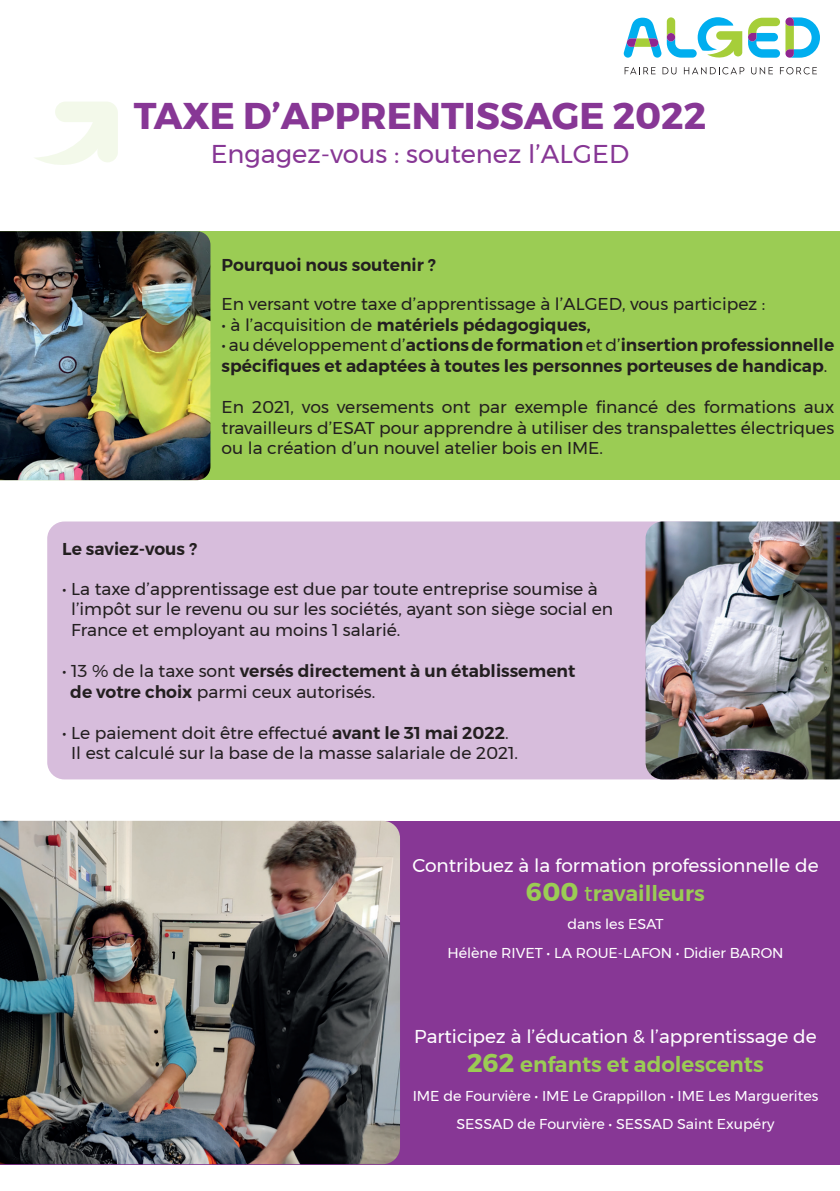
<style>
.page{position:relative;width:840px;height:1191px;background:#fff}
.page>*{position:absolute;margin:0;border:0;box-sizing:border-box;transform-origin:0 0}
.t1{font:700 37.2px "Montserrat";color:#873795}
.t2{font:25.6px "Montserrat";color:#873795}
.t3{font:600 21.4px "Montserrat";color:#9bcc54}
.t4{font:18.6px "Montserrat";color:#fff}
.t5{font:17.2px/20.6px "Montserrat";color:#231f20;text-align:justify}
.t6{font:600 17.2px/20.6px "Montserrat";color:#231f20}
.t7{font:14.2px/28.6px "Montserrat";color:#fff;text-align:center}
.s1{font-weight:400}
.s2{font-weight:600}
.s3{font-weight:700;font-size:25.6px}
</style>
<div class="page">
<svg style="left:785px;top:17px;width:34px;height:41px"></svg>
<svg style="left:748px;top:18px;width:31px;height:40px"></svg>
<svg style="left:623px;top:17px;width:118px;height:41px"></svg>
<svg style="left:624px;top:67px;width:31px;height:7px"></svg>
<svg style="left:662px;top:67px;width:14px;height:7px"></svg>
<svg style="left:683px;top:67px;width:61px;height:7px"></svg>
<svg style="left:751px;top:67px;width:21px;height:7px"></svg>
<svg style="left:779px;top:67px;width:37px;height:7px"></svg>
<svg style="left:35px;top:102px;width:83px;height:63px"></svg>
<div style="left:0;top:231px;width:839px;height:249px;background:#9bcc54"></div>
<img style="left:0;top:231px;width:210px;height:249px">
<div style="left:0;top:821px;width:839px;height:343px;background:#873795"></div>
<img style="left:0;top:821px;width:400px;height:343px">
<div style="left:47px;top:521px;width:598px;height:258px;background:#d7bddc"></div>
<img style="left:645px;top:521px;width:194px;height:258px">
<h1 class="t1" style="left:134px;top:85px;width:573px">TAXE D’APPRENTISSAGE 2022</h1>
<h2 class="t2" style="left:211px;top:135px;width:419px">Engagez-vous : soutenez l’ALGED</h2>
<p class="t6" style="left:221px;top:254px;width:215px">Pourquoi nous soutenir ?</p>
<p class="t5" style="left:221px;top:294px;width:545px">En versant votre taxe d’apprentissage à l’ALGED, vous participez :</p>
<p class="t6" style="left:221px;top:314px;width:370px"><span class="s1">• à l’acquisition de</span> matériels pédagogiques,</p>
<p class="t6" style="left:221px;top:335px;width:613px"><span class="s1">• au développement d’</span>actions de formation <span class="s1">et d’</span>insertion professionnelle spécifiques et adaptées à toutes les personnes porteuses de handicap<span class="s1">.</span></p>
<p class="t5" style="left:221px;top:396px;width:613px">En 2021, vos versements ont par exemple financé des formations aux travailleurs d’ESAT pour apprendre à utiliser des transpalettes électriques ou la création d’un nouvel atelier bois en IME.</p>
<p class="t6" style="left:62px;top:539px;width:136px">Le saviez-vous ?</p>
<p class="t5" style="left:71px;top:578px;width:543px;text-align:left;text-indent:-9px">• La taxe d’apprentissage est due par toute entreprise soumise à l’impôt sur le revenu ou sur les sociétés, ayant son siège social en<br>France et employant au moins 1 salarié.</p>
<p class="t6" style="left:70px;top:660px;width:506px;text-indent:-8px"><span class="s1">• 13 % de la taxe sont</span> versés directement à un établissement de votre choix <span class="s1">parmi ceux autorisés.</span></p>
<p class="t5" style="left:62px;top:722px;width:457px;text-align:center">• Le paiement doit être effectué <span class="s2">avant le 31 mai 2022</span>.<br>Il est calculé sur la base de la masse salariale de 2021.</p>
<p class="t4" style="left:412px;top:851px;width:407px">Contribuez à la formation professionnelle de</p>
<p class="t3" style="left:526px;top:876px;width:180px"><span class="s3">600</span> <span class="s1">t</span>ravailleurs</p>
<p class="t7" style="left:447px;top:909px;width:337px">dans les ESAT<br>Hélène RIVET • LA ROUE-LAFON • Didier BARON</p>
<p class="t4" style="left:414px;top:1022px;width:404px">Participez à l’éducation &amp; l’apprentissage de</p>
<p class="t3" style="left:467px;top:1047px;width:298px"><span class="s3">262</span> enfants et adolescents</p>
<p class="t7" style="left:412px;top:1081px;width:407px">IME de Fourvière • IME Le Grappillon • IME Les Marguerites<br>SESSAD de Fourvière • SESSAD Saint Exupéry</p>
</div>
